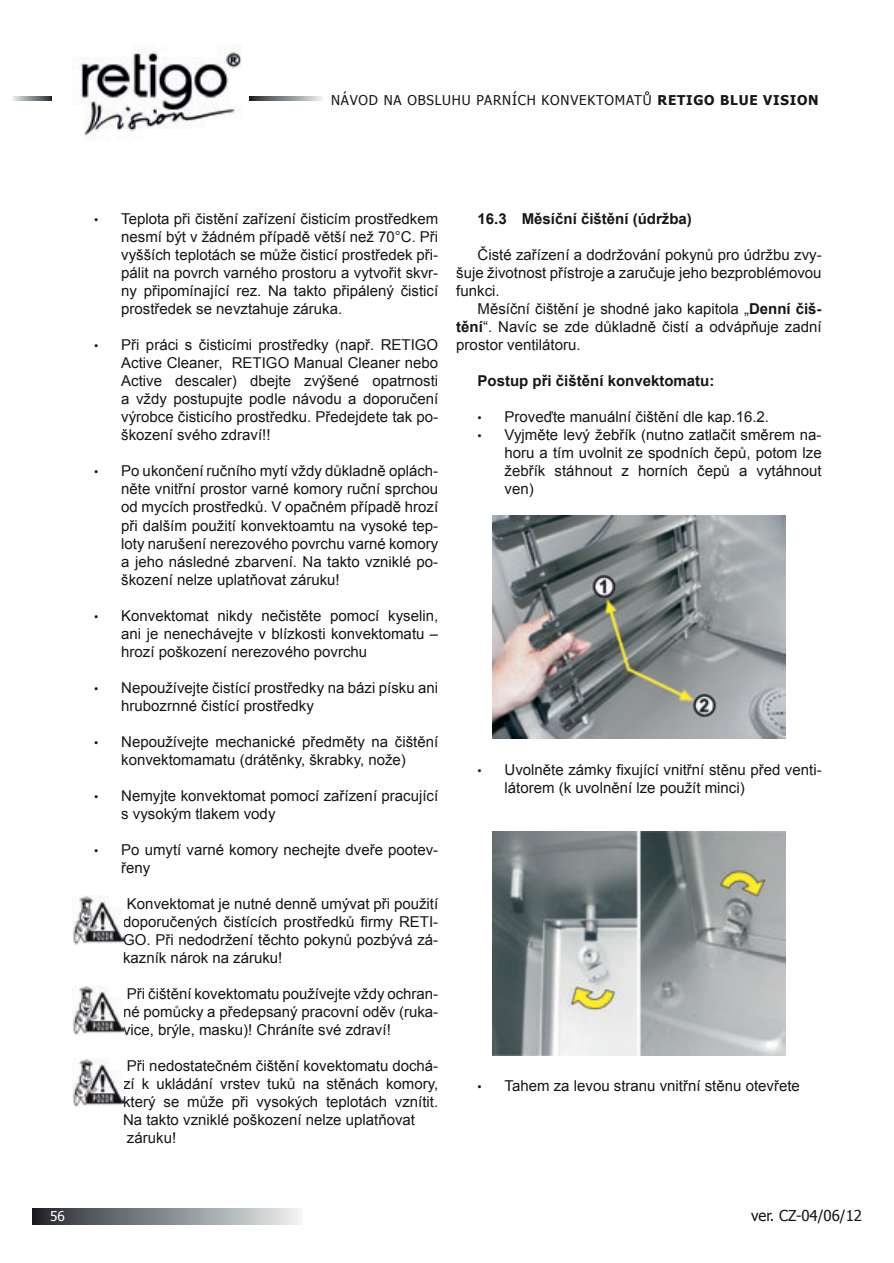
<style>
.page{position:relative;width:894px;height:1263px;background:#fff}
.page>*{position:absolute;margin:0;border:0;box-sizing:border-box;transform-origin:0 0}
.t1{font:15px/18px "Arial";color:#17151a;text-align:justify}
.t2{font:700 15px "Arial";color:#17151a}
.t3{font:15px "Tahoma";color:#17151a}
.t4{font:13.5px "Tahoma";letter-spacing:.055em;color:#17151a}
.t5{font:13.5px "Tahoma";color:#fff}
.s1{font-weight:700}
.s2{font-size:12px}
</style>
<div class="page">
<div style="left:33px;top:1207px;width:270px;height:16px;background:linear-gradient(to right,#24282d,#eef2f2)"></div>
<svg style="left:250px;top:96px;width:72px;height:4px"></svg>
<svg style="left:12px;top:96px;width:40px;height:4px"></svg>
<img style="left:78px;top:45px;width:164px;height:94px">
<img style="left:73px;top:895px;width:50px;height:50px">
<img style="left:73px;top:985px;width:50px;height:50px">
<img style="left:73px;top:1058px;width:50px;height:49px">
<img style="left:492px;top:515px;width:293px;height:223px">
<img style="left:492px;top:831px;width:293px;height:224px">
<p class="t4" style="left:331px;top:91px;width:489px">NÁVOD NA OBSLUHU PARNÍCH KONVEKTOMATŮ <span class="s1">RETIGO BLUE VISION</span></p>
<p class="t1" style="left:121px;top:210px;width:318px;text-indent:-27px"><span class="s2">•</span> Teplota při čistění zařízení čisticím prostředkem nesmí být v žádném případě větší než 70°C. Při vyšších teplotách se může čisticí prostředek při&shy;pálit na povrch varného prostoru a vytvořit skvr&shy;ny připomínající rez. Na takto připálený čisticí prostředek se nevztahuje záruka.</p>
<p class="t1" style="left:121px;top:336px;width:318px;text-indent:-27px"><span class="s2">•</span> Při práci s čisticími prostředky (např. RETIGO Active Cleaner, RETIGO Manual Cleaner nebo Active descaler) dbejte zvýšené opatrnosti a vždy postupujte podle návodu a doporučení výrobce čisticího prostředku. Předejdete tak po&shy;škození svého zdraví!!</p>
<p class="t1" style="left:121px;top:462px;width:318px;text-indent:-27px"><span class="s2">•</span> Po ukončení ručního mytí vždy důkladně oplách&shy;něte vnitřní prostor varné komory ruční sprchou od mycích prostředků. V opačném případě hrozí při dalším použití konvektoamtu na vysoké tep&shy;loty narušení nerezového povrchu varné komory a jeho následné zbarvení. Na takto vzniklé po&shy;škození nelze uplatňovat záruku!</p>
<p class="t1" style="left:121px;top:606px;width:318px;text-indent:-27px"><span class="s2">•</span> Konvektomat nikdy nečistěte pomocí kyselin, ani je nenechávejte v blízkosti konvektomatu – hrozí poškození nerezového povrchu</p>
<p class="t1" style="left:121px;top:678px;width:318px;text-indent:-27px"><span class="s2">•</span> Nepoužívejte čistící prostředky na bázi písku ani hrubozrnné čistící prostředky</p>
<p class="t1" style="left:94px;top:732px;width:345px;text-align:center"><span class="s2">•</span> Nepoužívejte mechanické předměty na čištění konvektomamatu (drátěnky, škrabky, nože)</p>
<p class="t1" style="left:121px;top:786px;width:318px;text-indent:-27px"><span class="s2">•</span> Nemyjte konvektomat pomocí zařízení pracující s vysokým tlakem vody</p>
<p class="t1" style="left:121px;top:840px;width:318px;text-indent:-27px"><span class="s2">•</span> Po umytí varné komory nechejte dveře pootev&shy;řeny</p>
<p class="t1" style="left:123px;top:894px;width:317px">Konvektomat je nutné denně umývat při použití doporučených čistících prostředků firmy RETI-GO. Při nedodržení těchto pokynů pozbývá zá&shy;kazník nárok na záruku!</p>
<p class="t1" style="left:123px;top:984px;width:317px">Při čištění kovektomatu používejte vždy ochran&shy;né pomůcky a předepsaný pracovní oděv (ruka&shy;vice, brýle, masku)! Chráníte své zdraví!</p>
<p class="t1" style="left:123px;top:1056px;width:317px;text-align:left">Při nedostatečném čištění kovektomatu dochá&shy;zí k ukládání vrstev tuků na stěnách komory, který se může při vysokých teplotách vznítit.<br>Na takto vzniklé poškození nelze uplatňovat záruku!</p>
<p class="t2" style="left:477px;top:209px;width:216px">16.3 Měsíční čištění (údržba)</p>
<p class="t1" style="left:456px;top:246px;width:367px;text-indent:21px">Čisté zařízení a dodržování pokynů pro údržbu zvy&shy;šuje životnost přístroje a zaručuje jeho bezproblémovou funkci.</p>
<p class="t1" style="left:456px;top:300px;width:367px;text-indent:21px">Měsíční čištění je shodné jako kapitola „<span class="s1">Denní čiš&shy;tění</span>“. Navíc se zde důkladně čistí a odvápňuje zadní prostor ventilátoru.</p>
<p class="t2" style="left:477px;top:371px;width:238px">Postup při čištění konvektomatu:</p>
<p class="t1" style="left:477px;top:408px;width:293px"><span class="s2">•</span> Proveďte manuální čištění dle kap.16.2.</p>
<p class="t1" style="left:504px;top:426px;width:318px;text-indent:-27px"><span class="s2">•</span> Vyjměte levý žebřík (nutno zatlačit směrem na&shy;horu a tím uvolnit ze spodních čepů, potom lze žebřík stáhnout z horních čepů a vytáhnout ven)</p>
<p class="t1" style="left:504px;top:760px;width:318px;text-indent:-27px"><span class="s2">•</span> Uvolněte zámky fixující vnitřní stěnu před venti&shy;látorem (k uvolnění lze použít minci)</p>
<p class="t1" style="left:477px;top:1076px;width:324px"><span class="s2">•</span> Tahem za levou stranu vnitřní stěnu otevřete</p>
<p class="t5" style="left:50px;top:1206px;width:16px">56</p>
<p class="t3" style="left:751px;top:1205px;width:112px">ver. CZ-04/06/12</p>
</div>
